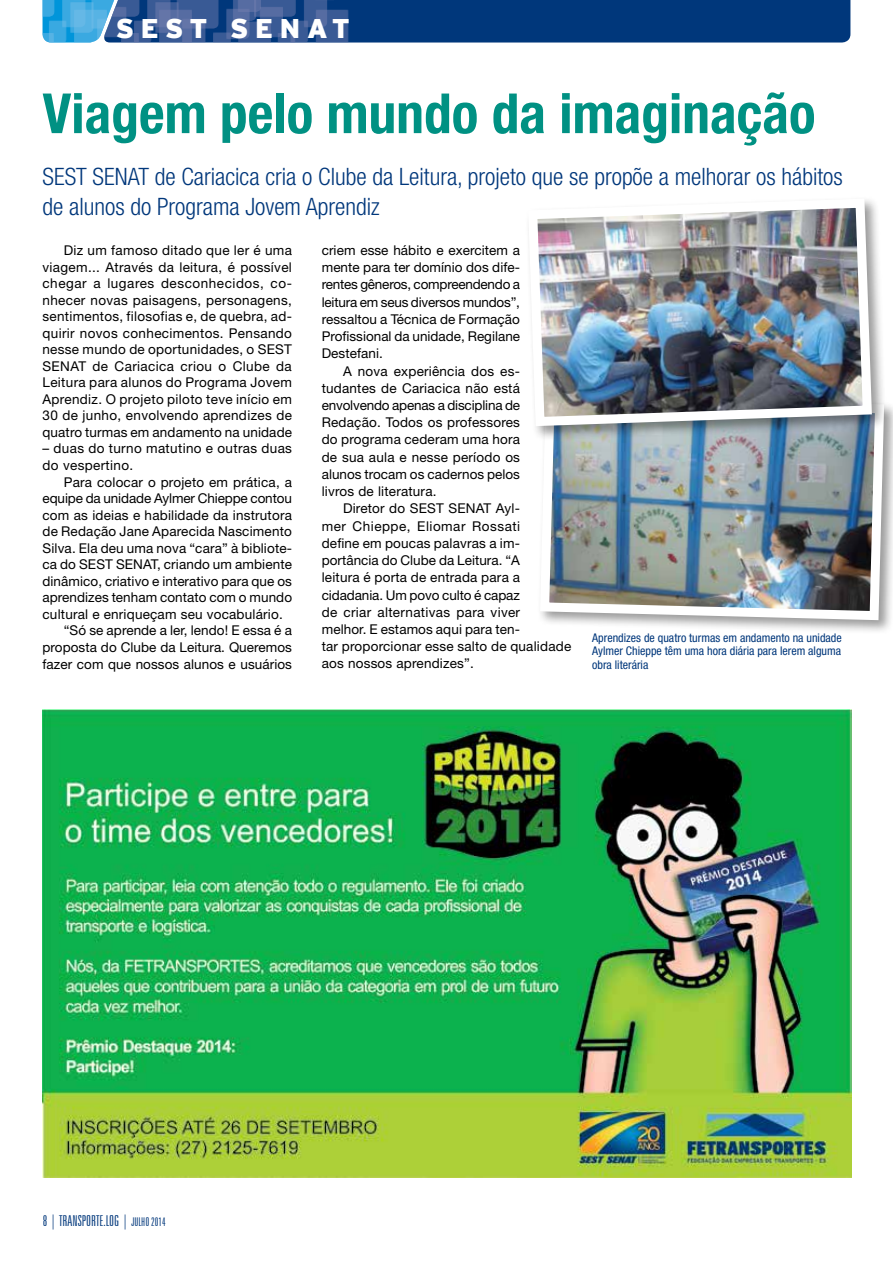
<style>
.page{position:relative;width:893px;height:1263px;background:#fff}
.page>*{position:absolute;margin:0;border:0;box-sizing:border-box;transform-origin:0 0}
.t1{font:700 condensed 55.35px "Helvetica Neue LT Std";color:#009183}
.t2{font:900 27px "Interstate";color:#fff}
.t3{font:300 condensed 24px/30px "Helvetica Neue LT Std";color:#00377b}
.t4{font:300 extra-condensed 15px "Zurich BT";color:#00377b}
.t5{font:13.5px/17.2px "Helvetica Neue LT Std";letter-spacing:.01em;color:#000;text-align:justify}
.t6{font:condensed 12px/13.5px "Helvetica Neue LT Std";color:#00377b;text-align:justify}
.s1{font-size:12px}
</style>
<div class="page">
<div style="left:537px;top:392px;width:356px;height:243px;background:#000;opacity:.4"></div>
<img style="left:537px;top:392px;width:352px;height:233px">
<div style="left:525px;top:196px;width:362px;height:245px;background:#000;opacity:.4"></div>
<img style="left:525px;top:196px;width:351px;height:235px">
<img style="left:43px;top:710px;width:809px;height:468px">
<svg style="left:43px;top:0;width:807px;height:43px"></svg>
<h2 class="t2" style="left:116px;top:13px;width:236px">SEST SENA T</h2>
<h1 class="t1" style="left:43px;top:80px;width:774px">Viagem pelo mundo da imaginação</h1>
<h3 class="t3" style="left:43px;top:161px;width:802px">SEST SENAT de Cariacica cria o Clube da Leitura, projeto que se propõe a melhorar os hábitos de alunos do Programa Jovem Aprendiz</h3>
<p class="t5" style="left:43px;top:242px;width:251px;line-height:16.5px;text-indent:21px">Diz um famoso ditado que ler é uma viagem... Através da leitura, é possível chegar a lugares desconhecidos, co&shy;nhecer novas paisagens, personagens, sentimentos, filosofias e, de quebra, ad&shy;quirir novos conhecimentos. Pensando nesse mundo de oportunidades, o SEST SENAT de Cariacica criou o Clube da Leitura para alunos do Programa Jovem Aprendiz. O projeto piloto teve início em 30 de junho, envolvendo aprendizes de quatro turmas em andamento na unidade</p>
<p class="t5" style="left:43px;top:440px;width:251px;line-height:16.5px">– duas do turno matutino e outras duas do vespertino.</p>
<p class="t5" style="left:64px;top:473px;width:230px">Para colocar o projeto em prática, a</p>
<p class="t5" style="left:43px;top:489px;width:251px">equipe da unidade Aylmer Chieppe contou</p>
<p class="t5" style="left:43px;top:506px;width:251px">com as ideias e habilidade da instrutora</p>
<p class="t5" style="left:43px;top:523px;width:251px">de Redação Jane Aparecida Nascimento</p>
<p class="t5" style="left:43px;top:539px;width:251px">Silva. Ela deu uma nova “cara” à bibliote-</p>
<p class="t5" style="left:43px;top:556px;width:251px">ca do SEST SENAT, criando um ambiente</p>
<p class="t5" style="left:43px;top:572px;width:251px">dinâmico, criativo e interativo para que os</p>
<p class="t5" style="left:43px;top:589px;width:251px">aprendizes tenham contato com o mundo</p>
<p class="t5" style="left:43px;top:605px;width:242px">cultural e enriqueçam seu vocabulário.</p>
<p class="t5" style="left:64px;top:622px;width:230px">“Só se aprende a ler, lendo! E essa é a</p>
<p class="t5" style="left:43px;top:638px;width:251px">proposta do Clube da Leitura. Queremos</p>
<p class="t5" style="left:43px;top:655px;width:251px">fazer com que nossos alunos e usuários</p>
<p class="t5" style="left:322px;top:241px;width:200px">criem esse hábito e exercitem a mente para ter domínio dos dife&shy;rentes gêneros, compreendendo a leitura em seus diversos mundos”, ressaltou a Técnica de Formação Profissional da unidade, Regilane Destefani.</p>
<p class="t5" style="left:322px;top:362px;width:200px;text-indent:21px">A nova experiência dos es&shy;tudantes de Cariacica não está envolvendo apenas a disciplina de Redação. Todos os professores do programa cederam uma hora de sua aula e nesse período os alunos trocam os cadernos pelos livros de literatura.</p>
<p class="t5" style="left:322px;top:500px;width:251px;text-align:left;text-indent:21px">Diretor do SEST SENAT Ayl-<br>mer Chieppe, Eliomar Rossati<br>define em poucas palavras a im&shy;portância do Clube da Leitura. “A<br>leitura é porta de entrada para a cidadania. Um povo culto é capaz<br>de criar alternativas para viver<br>melhor. E estamos aqui para ten-<br>tar proporcionar esse salto de qualidade aos nossos aprendizes”.</p>
<p class="t6" style="left:592px;top:630px;width:251px">Aprendizes de quatro turmas em andamento na unidade Aylmer Chieppe têm uma hora diária para lerem alguma obra literária</p>
<p class="t4" style="left:43px;top:1212px;width:125px">8 | TRANSPORTE.LOG | <span class="s1">JULHO 2014</span></p>
</div>
